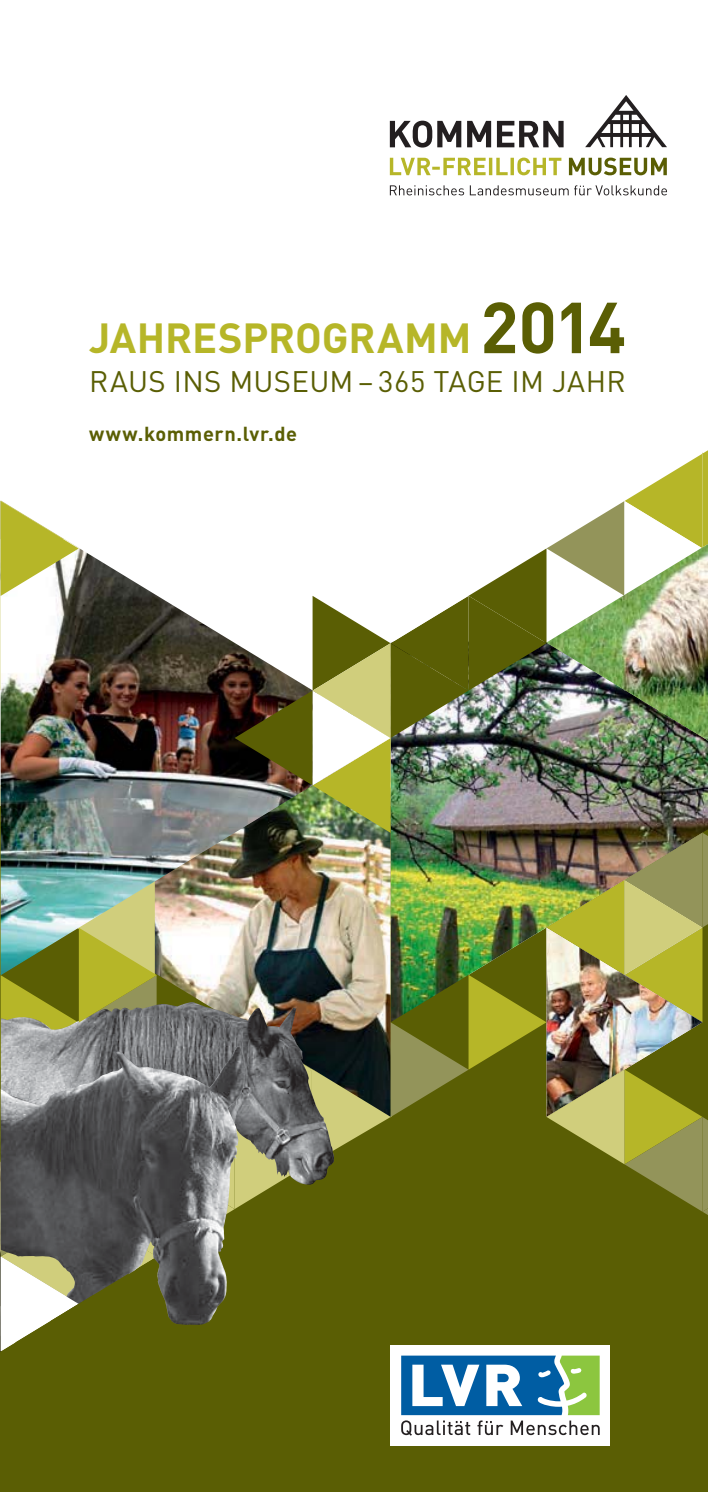
<style>
.page{position:relative;width:708px;height:1492px;background:#fff}
.page>*{position:absolute;margin:0;border:0;box-sizing:border-box;transform-origin:0 0}
.t1{font:700 41.5px "DIN";letter-spacing:-.005em;color:#b6b628}
.t2{font:29.25px "DIN";letter-spacing:.01em;color:#5a5e04}
.t3{font:700 20px "DIN";letter-spacing:.025em;color:#5a5e04}
.s1{font-size:71px;color:#5a5e04}
</style>
<div class="page">
<svg style="left:585px;top:95px;width:82px;height:52px"></svg>
<svg style="left:390px;top:121px;width:173px;height:27px"></svg>
<svg style="left:569px;top:158px;width:98px;height:17px"></svg>
<svg style="left:390px;top:158px;width:171px;height:17px"></svg>
<svg style="left:390px;top:185px;width:277px;height:10px"></svg>
<img style="left:0;top:450px;width:708px;height:1041px">
<h1 class="t1" style="left:89px;top:323px;width:538px">JAHRESPROGRAMM <span class="s1">2014</span></h1>
<p class="t2" style="left:89px;top:371px;width:538px">RAUS INS MUSEUM – 365 TAGE IM JAHR</p>
<p class="t3" style="left:89px;top:427px;width:209px">www.kommern.lvr.de</p>
</div>
